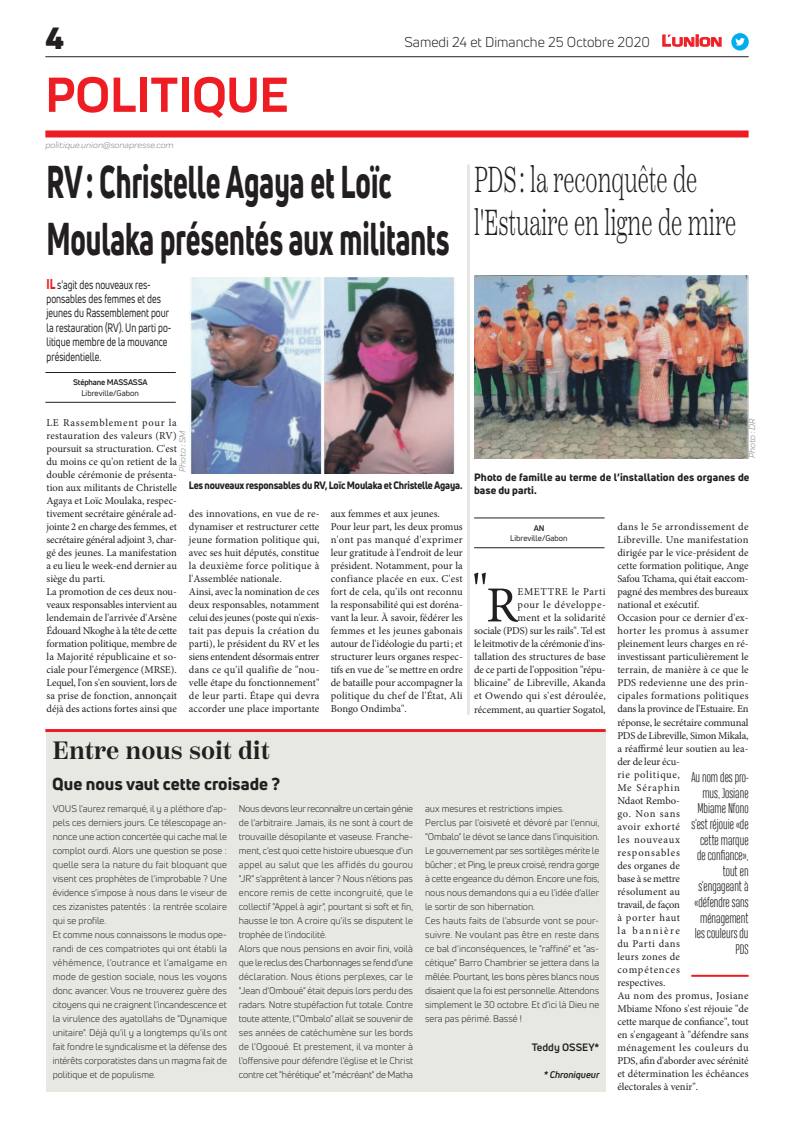
<style>
.page{position:relative;width:794px;height:1129px;background:#fff}
.page>*{position:absolute;margin:0;border:0;box-sizing:border-box;transform-origin:0 0}
.t1{font:700 51px "Praktika";color:#ee1d23}
.t2{font:50.5px "Minion Pro";color:#231f20}
.t3{font:800 45px/57px "Uni Neue";color:#231f20;scale:.62 1}
.t4{font:300 36px/43.2px "Scotch Text";color:#231f20;scale:.6 1}
.t5{font:900 30px "Uni Neue";color:#231f20}
.t6{font:600 25px "Scotch Deck";color:#231f20}
.t7{font:800 17px "Uni Neue";color:#231f20}
.t8{font:14px "Uni Neue";color:#231f20}
.t9{font:300 13px/15.6px "Heading Compressed Pro";color:#231f20;text-align:right;scale:.96 1}
.t10{font:12px/14.4px "Uni Neue";color:#231f20;scale:.75 1}
.t11{font:10.5px/13px "Minion Pro";color:#231f20}
.t12{font:800 10.5px/12.6px "Uni Neue";letter-spacing:.01em;color:#231f20}
.t13{font:800 10.5px "Uni Neue";letter-spacing:-.01em;color:#231f20;scale:.9 1}
.t14{font:700 10.5px "Uni Neue";color:#231f20}
.t15{font:9.5px/14px "Uni Neue";color:#231f20}
.t16{font:italic 700 9.5px "Uni Neue";color:#231f20}
.t17{font:italic 9px "Praktika";color:#818386}
.t18{font:8px "Uni Neue";color:#231f20}
.t19{font:700 8px "Uni Neue";letter-spacing:-.02em;color:#231f20}
.s1{font-family:"Eurostile";font-weight:600;font-size:14.9px;color:#ee1d23}
.s2{font-family:"Eurostile";font-weight:600;font-size:11.4px;color:#ee1d23}
.s3{font-weight:800;font-size:14px;color:#ee1d23}
</style>
<div class="page">
<hr style="left:45px;top:56px;width:703px;height:1px;background:#231f20">
<div style="left:45px;top:130px;width:703px;height:7px;background:#ee1d23"></div>
<svg style="left:662px;top:34px;width:60px;height:13px"></svg>
<div style="left:731px;top:33px;width:17px;height:18px;background:#00aeef;border-radius:50%"></div>
<svg style="left:735px;top:38px;width:10px;height:8px"></svg>
<div style="left:46px;top:731px;width:559px;height:360px;background:#e7e8e2"></div>
<hr style="left:45px;top:729px;width:560px;height:3px;background:#ee1d23">
<hr style="left:474px;top:547px;width:130px;height:1px;background:#231f20">
<hr style="left:474px;top:517px;width:130px;height:1px;background:#231f20">
<hr style="left:691px;top:974px;width:57px;height:2px;background:#ee1d23">
<img style="left:474px;top:276px;width:274px;height:182px">
<hr style="left:467px;top:164px;width:3px;height:550px;background:#e7e8e2">
<hr style="left:45px;top:402px;width:131px;height:1px;background:#231f20">
<hr style="left:45px;top:372px;width:131px;height:1px;background:#231f20">
<img style="left:189px;top:278px;width:266px;height:195px">
<h3 class="t5" style="left:45px;top:17px;width:20px">4</h3>
<h1 class="t1" style="left:45px;top:54px;width:245px">POLITIQUE</h1>
<p class="t17" style="left:45px;top:139px;width:130px">politique.union@sonapresse.com</p>
<h3 class="t8" style="left:404px;top:33px;width:319px">Samedi 24 et Dimanche 25 Octobre 2020 <span class="s1">L</span><span class="s2">UNION</span></h3>
<h3 class="t3" style="left:46px;top:153px;width:652px">RV: Christelle Agaya et Loïc<br>Moulaka présentés aux militants</h3>
<p class="t10" style="left:46px;top:277px;width:168px"><span class="s3">IL</span> s'agit des nouveaux res&shy;ponsables des femmes et des jeunes du Rassemblement pour la restauration (RV). Un parti po&shy;litique membre de la mouvance présidentielle.</p>
<p class="t19" style="left:73px;top:377px;width:76px">Stéphane MASSASSA</p>
<p class="t18" style="left:82px;top:388px;width:59px">Libreville/Gabon</p>
<h3 class="t4" style="left:474px;top:158px;width:438px">PDS: la reconquête de l'Estuaire en ligne de mire</h3>
<p class="t17" style="left:746px;top:458px;width:41px;rotate:-90deg">Photo : DR</p>
<p class="t11" style="left:46px;top:416px;width:132px">LE Rassemblement pour la restauration des valeurs (RV) poursuit sa structuration. C'est du moins ce qu'on retient de la double cérémonie de présenta&shy;tion aux militants de Christelle<br>Agaya et Loïc Moulaka, respec&shy;tivement secrétaire générale ad&shy;jointe 2 en charge des femmes, et secrétaire général adjoint 3, char&shy;gé des jeunes. La manifestation a eu lieu le week-end dernier au siège du parti.<br>La promotion de ces deux nou&shy;veaux responsables intervient au lendemain de l'arrivée d'Arsène<br>Édouard Nkoghe à la tête de cette formation politique, membre de la Majorité républicaine et so&shy;ciale pour l'émergence (MRSE).<br>Lequel, l'on s'en souvient, lors de sa prise de fonction, annonçait déjà des actions fortes ainsi que</p>
<p class="t17" style="left:176px;top:471px;width:42px;rotate:-90deg">Photo : SM</p>
<p class="t12" style="left:474px;top:470px;width:277px">Photo de famille au terme de l’installation des organes de base du parti.</p>
<p class="t13" style="left:189px;top:478px;width:306px">Les nouveaux responsables du RV, Loïc Moulaka et Christelle Agaya.</p>
<p class="t11" style="left:189px;top:507px;width:132px">des innovations, en vue de re&shy;dynamiser et restructurer cette jeune formation politique qui, avec ses huit députés, constitue la deuxième force politique à l'Assemblée nationale.<br>Ainsi, avec la nomination de ces deux responsables, notamment celui des jeunes (poste qui n'exis&shy;tait pas depuis la création du parti), le président du RV et les siens entendent désormais entrer dans ce qu'il qualifie de "nou&shy;velle étape du fonctionnement" de leur parti. Étape qui devra accorder une place importante</p>
<p class="t11" style="left:331px;top:507px;width:134px">aux femmes et aux jeunes.<br>Pour leur part, les deux promus n'ont pas manqué d'exprimer leur gratitude à l'endroit de leur président. Notamment, pour la confiance placée en eux. C'est fort de cela, qu'ils ont reconnu la responsabilité qui est doréna&shy;vant la leur. À savoir, fédérer les femmes et les jeunes gabonais autour de l'idéologie du parti; et structurer leurs organes respec&shy;tifs en vue de ''se mettre en ordre de bataille pour accompagner la politique du chef de l'État, Ali<br>Bongo Ondimba''.</p>
<p class="t11" style="left:617px;top:520px;width:133px">dans le 5e arrondissement de<br>Libreville. Une manifestation dirigée par le vice-président de cette formation politique, Ange<br>Safou Tchama, qui était eaccom&shy;pagné des membres des bureaux national et exécutif.<br>Occasion pour ce dernier d'ex&shy;horter les promus à assumer pleinement leurs charges en ré&shy;investissant particulièrement le terrain, de manière à ce que le<br>PDS redevienne une des prin&shy;cipales formations politiques dans la province de l'Estuaire. En réponse, le secrétaire communal<br>PDS de Libreville, Simon Mikala, a réaffirmé leur soutien au lea&shy;der de leur écu-<br>rie politique,<br>Me Séraphin<br>Ndaot Rembo-<br>go. Non sans<br>avoir exhorté<br>les nouveaux<br>responsables<br>des organes de<br>base à se mettre<br>résolument au<br>travail, de façon<br>à porter haut<br>la bannière<br>du Parti dans<br>leurs zones de<br>compétences<br>respectives.<br>Au nom des promus, Josiane<br>Mbiame Nfono s'est réjouie "de cette marque de confiance", tout en s'engageant à "défendre sans ménagement les couleurs du<br>PDS, afin d'aborder avec sérénité et détermination les échéances électorales à venir".</p>
<p class="t19" style="left:534px;top:523px;width:12px">AN</p>
<p class="t18" style="left:510px;top:533px;width:59px">Libreville/Gabon</p>
<h2 class="t2" style="left:472px;top:565px;width:47px">"R</h2>
<p class="t11" style="left:474px;top:585px;width:133px;text-align:right">EMETTRE le Parti<br>pour le développe-<br>ment et la solidarité<br>sociale (PDS) sur les rails". Tel est le leitmotiv de la cérémonie d'ins&shy;tallation des structures de base de ce parti de l'opposition "répu&shy;blicaine" de Libreville, Akanda et Owendo qui s'est déroulée, récemment, au quartier Sogatol,</p>
<h3 class="t6" style="left:52px;top:735px;width:219px">Entre nous soit dit</h3>
<p class="t9" style="left:691px;top:770px;width:61px">Au nom des pro&shy;mus, Josiane<br>Mbiame Nfono s’est réjouie «de cette marque de confiance», tout en s’engageant à «défendre sans ménagement les couleurs du<br>PDS</p>
<h3 class="t7" style="left:52px;top:772px;width:230px">Que nous vaut cette croisade ?</h3>
<p class="t15" style="left:53px;top:801px;width:176px">VOUS l’aurez remarqué, il y a pléthore d’ap&shy;pels ces derniers jours. Ce télescopage an&shy;nonce une action concertée qui cache mal le complot ourdi. Alors une question se pose : quelle sera la nature du fait bloquant que visent ces prophètes de l’improbable ? Une évidence s’impose à nous dans le viseur de ces zizanistes patentés : la rentrée scolaire qui se profile.<br>Et comme nous connaissons le modus ope&shy;randi de ces compatriotes qui ont établi la véhémence, l’outrance et l’amalgame en mode de gestion sociale, nous les voyons donc avancer. Vous ne trouverez guère des citoyens qui ne craignent l’incandescence et la virulence des ayatollahs de "Dynamique unitaire". Déjà qu’il y a longtemps qu’ils ont fait fondre le syndicalisme et la défense des intérêts corporatistes dans un magma fait de politique et de populisme.</p>
<p class="t15" style="left:239px;top:801px;width:176px">Nous devons leur reconnaître un certain génie de l’arbitraire. Jamais, ils ne sont à court de trouvaille désopilante et vaseuse. Franche&shy;ment, c’est quoi cette histoire ubuesque d’un appel au salut que les affidés du gourou "JR" s’apprêtent à lancer ? Nous n’étions pas encore remis de cette incongruité, que le collectif "Appel à agir", pourtant si soft et fin, hausse le ton. A croire qu’ils se disputent le trophée de l’indocilité.<br>Alors que nous pensions en avoir fini, voilà que le reclus des Charbonnages se fend d’une déclaration. Nous étions perplexes, car le "Jean d’Omboué" était depuis lors perdu des radars. Notre stupéfaction fut totale. Contre toute attente, l’"Ombalo" allait se souvenir de ses années de catéchumène sur les bords de l’Ogooué. Et prestement, il va monter à l’offensive pour défendre l’église et le Christ contre cet "hérétique" et "mécréant" de Matha</p>
<p class="t15" style="left:425px;top:801px;width:176px">aux mesures et restrictions impies.<br>Perclus par l’oisiveté et dévoré par l’ennui, "Ombalo" le dévot se lance dans l’inquisition.<br>Le gouvernement par ses sortilèges mérite le bûcher ; et Ping, le preux croisé, rendra gorge à cette engeance du démon. Encore une fois, nous nous demandons qui a eu l’idée d’aller le sortir de son hibernation.<br>Ces hauts faits de l’absurde vont se pour&shy;suivre. Ne voulant pas être en reste dans ce bal d’inconséquences, le "raffiné" et "as&shy;cétique" Barro Chambrier se jettera dans la mêlée. Pourtant, les bons pères blancs nous disaient que la foi est personnelle. Attendons simplement le 30 octobre. Et d’ici là Dieu ne sera pas périmé. Bassé !</p>
<p class="t14" style="left:532px;top:1040px;width:69px">Teddy OSSEY*</p>
<p class="t16" style="left:544px;top:1068px;width:57px">* Chroniqueur</p>
</div>
